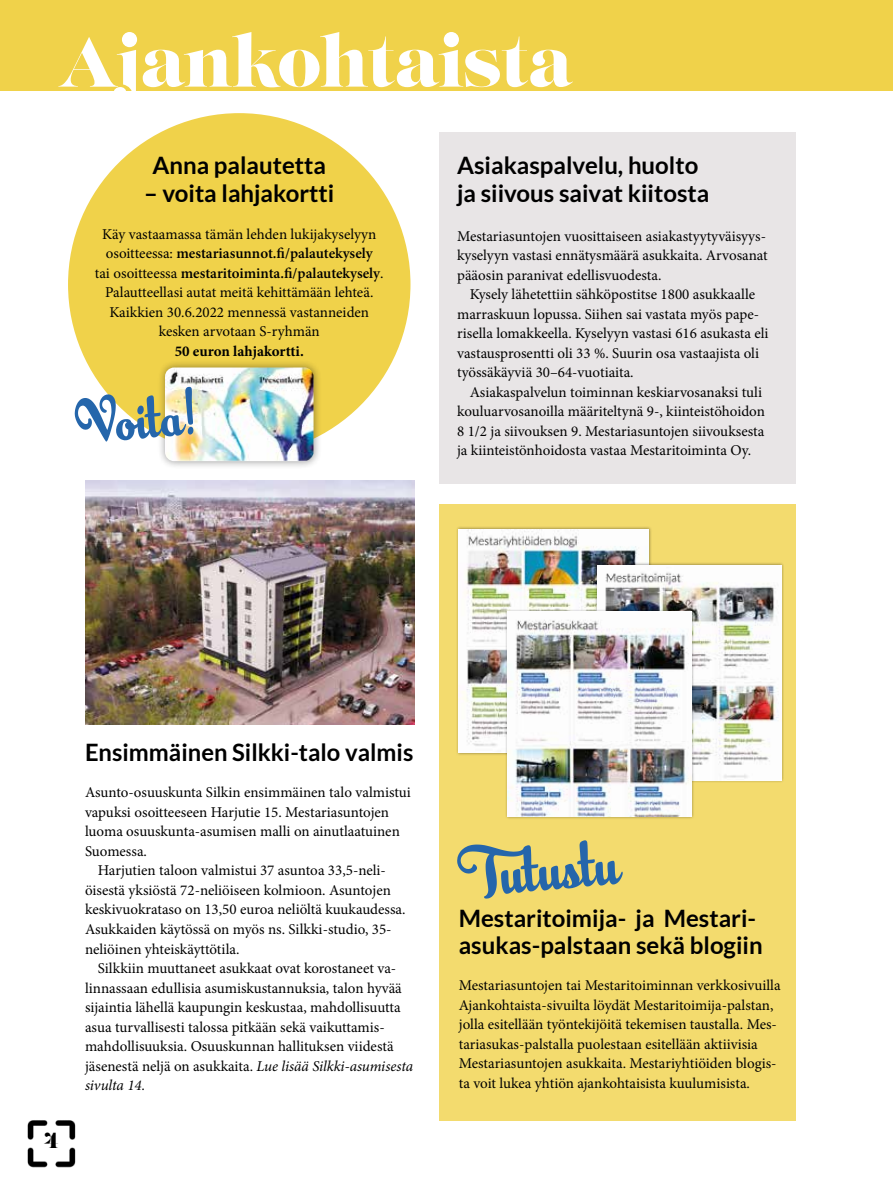
<style>
.page{position:relative;width:893px;height:1191px;background:#fff}
.page>*{position:absolute;margin:0;border:0;box-sizing:border-box;transform-origin:0 0}
.t1{font:69.15px "Lust";letter-spacing:-.005em;color:#fff}
.t2{font:800 65.1px "Banana Yeti";color:#2566ab}
.t3{font:800 59.4px "Banana Yeti";color:#2566ab}
.t4{font:700 24px/28.5px "Lato";color:#000}
.t5{font:21.75px "Lust";color:#000}
.t6{font:15px/19.5px "Minion Pro";color:#000}
.t7{font:700 15px "Minion Pro";color:#000}
.t8{font:italic 15px "Minion Pro";letter-spacing:-.01em;color:#000}
.s1{font-weight:600}
.s2{font-style:italic}
</style>
<div class="page">
<div style="left:0;top:0;width:893px;height:90px;background:#f0d24a"></div>
<div style="left:439px;top:503px;width:356px;height:617px;background:#f3db6e"></div>
<div style="left:439px;top:132px;width:356px;height:351px;background:#e8e5e6"></div>
<div style="left:68px;top:113px;width:342px;height:343px;background:#f0d24a;border-radius:50%"></div>
<img style="left:85px;top:480px;width:330px;height:245px">
<div style="left:157px;top:359px;width:165px;height:110px;background:#000;opacity:.4"></div>
<img style="left:165px;top:367px;width:149px;height:94px">
<div style="left:456px;top:526px;width:196px;height:229px;background:#000;opacity:.4"></div>
<img style="left:459px;top:529px;width:190px;height:223px">
<div style="left:595px;top:562px;width:189px;height:221px;background:#000;opacity:.4"></div>
<img style="left:598px;top:565px;width:183px;height:215px">
<div style="left:505px;top:609px;width:190px;height:210px;background:#000;opacity:.4"></div>
<img style="left:508px;top:612px;width:184px;height:204px">
<img style="left:27px;top:1120px;width:49px;height:48px">
<h1 class="t1" style="left:58px;top:18px;width:516px">Ajankohtaista</h1>
<h3 class="t4" style="left:152px;top:150px;width:175px">Anna palautetta</h3>
<h3 class="t4" style="left:144px;top:179px;width:192px">– voita lahjakortti</h3>
<p class="t6" style="left:95px;top:224px;width:290px;text-align:center">Käy vastaamassa tämän lehden lukijakyselyyn osoitteessa: <span class="s1">mestariasunnot.fi/palautekysely<br></span>tai osoitteessa <span class="s1">mestaritoiminta.fi/palautekysely</span>.<br>Palautteellasi autat meitä kehittämään lehteä.<br>Kaikkien 30.6.2022 mennessä vastanneiden kesken arvotaan S-ryhmän</p>
<p class="t7" style="left:175px;top:340px;width:131px">50 euron lahjakortti.</p>
<h3 class="t3" style="left:72px;top:389px;width:122px;rotate:-5deg">Voita!</h3>
<h3 class="t4" style="left:457px;top:150px;width:254px">Asiakaspalvelu, huolto ja siivous saivat kiitosta</h3>
<p class="t6" style="left:457px;top:226px;width:312px;text-align:justify">Mestariasuntojen vuosittaiseen asiakastyytyväisyys&shy;kyselyyn vastasi ennätysmäärä asukkaita. Arvosanat pääosin paranivat edellisvuodesta.</p>
<p class="t6" style="left:457px;top:285px;width:313px;text-indent:13px">Kysely lähetettiin sähköpostitse 1800 asukkaalle marraskuun lopussa. Siihen sai vastata myös pape&shy;risella lomakkeella. Kyselyyn vastasi 616 asukasta eli vastausprosentti oli 33 %. Suurin osa vastaajista oli työssäkäyviä 30–64-vuotiaita.</p>
<p class="t6" style="left:457px;top:382px;width:309px;text-indent:13px">Asiakaspalvelun toiminnan keskiarvosanaksi tuli kouluarvosanoilla määriteltynä 9-, kiinteistöhoidon 8 1/2 ja siivouksen 9. Mestariasuntojen siivouksesta ja kiinteistönhoidosta vastaa Mestaritoiminta Oy.</p>
<h3 class="t5" style="left:44px;top:1126px;width:16px">4</h3>
<h3 class="t4" style="left:85px;top:737px;width:330px">Ensimmäinen Silkki-talo valmis</h3>
<p class="t6" style="left:85px;top:783px;width:327px">Asunto-osuuskunta Silkin ensimmäinen talo valmistui</p>
<p class="t6" style="left:85px;top:802px;width:306px">vapuksi osoitteeseen Harjutie 15. Mestariasuntojen</p>
<p class="t6" style="left:85px;top:822px;width:316px">luoma osuuskunta-asumisen malli on ainutlaatuinen</p>
<p class="t6" style="left:85px;top:841px;width:63px">Suomessa.</p>
<p class="t6" style="left:98px;top:861px;width:290px">Harjutien taloon valmistui 37 asuntoa 33,5-neli-</p>
<p class="t6" style="left:85px;top:880px;width:307px">öisestä yksiöstä 72-neliöiseen kolmioon. Asuntojen</p>
<p class="t6" style="left:85px;top:900px;width:322px">keskivuokrataso on 13,50 euroa neliöltä kuukaudessa.</p>
<p class="t6" style="left:85px;top:919px;width:308px">Asukkaiden käytössä on myös ns. Silkki-studio, 35-</p>
<p class="t6" style="left:85px;top:939px;width:156px">neliöinen yhteiskäyttötila.</p>
<p class="t6" style="left:98px;top:958px;width:300px">Silkkiin muuttaneet asukkaat ovat korostaneet va-</p>
<p class="t6" style="left:85px;top:978px;width:318px">linnassaan edullisia asumiskustannuksia, talon hyvää</p>
<p class="t6" style="left:85px;top:997px;width:317px">sijaintia lähellä kaupungin keskustaa, mahdollisuutta</p>
<p class="t6" style="left:85px;top:1017px;width:301px">asua turvallisesti talossa pitkään sekä vaikuttamis-</p>
<p class="t6" style="left:85px;top:1036px;width:310px">mahdollisuuksia. Osuuskunnan hallituksen viidestä</p>
<p class="t6" style="left:85px;top:1056px;width:330px">jäsenestä neljä on asukkaita. <span class="s2">Lue lisää Silkki-asumisesta</span></p>
<p class="t8" style="left:85px;top:1075px;width:62px">sivulta 14.</p>
<h2 class="t2" style="left:455px;top:837px;width:163px;rotate:-5deg">Tutustu</h2>
<h3 class="t4" style="left:459px;top:904px;width:305px;line-height:27px">Mestaritoimija- ja Mestari&shy;asukas-palstaan sekä blogiin</h3>
<p class="t6" style="left:459px;top:976px;width:323px">Mestariasuntojen tai Mestaritoiminnan verkkosivuilla Ajankohtaista-sivuilta löydät Mestaritoimija-palstan, jolla esitellään työntekijöitä tekemisen taustalla. Mes&shy;tariasukas-palstalla puolestaan esitellään aktiivisia Mestariasuntojen asukkaita. Mestariyhtiöiden blogis&shy;ta voit lukea yhtiön ajankohtaisista kuulumisista.</p>
</div>
